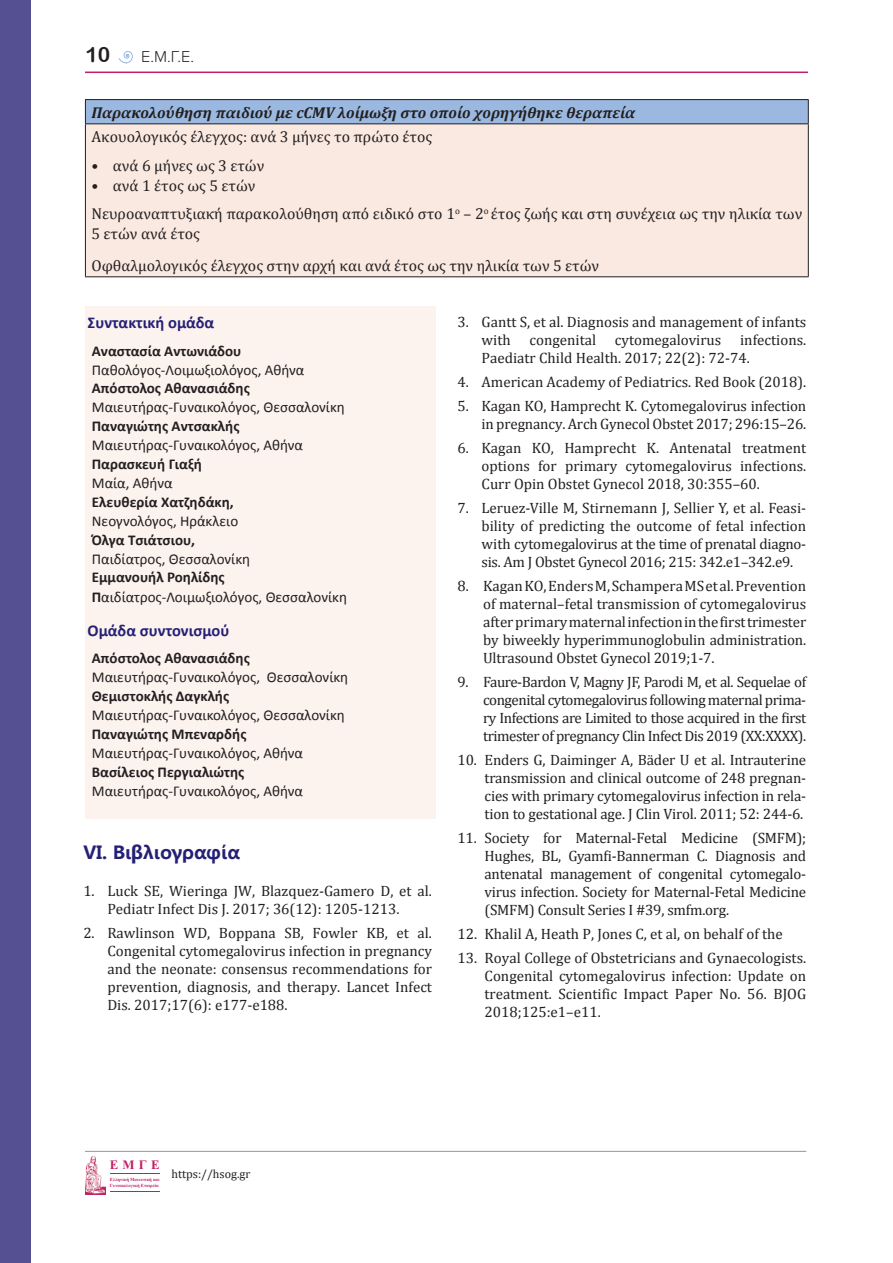
<style>
.page{position:relative;width:893px;height:1263px;background:#fff}
.page>*{position:absolute;margin:0;border:0;box-sizing:border-box;transform-origin:0 0}
.t1{font:21px "Arial Rounded MT Bold";color:#231f20}
.Μεγαλοι_Τίτλοι{font:700 18px "Microsoft Ya Hei UI";color:#242076}
.Βασικό{font:700 16.5px "Calibri";color:#242076}
.t2{font:300 16.5px "Proxima Soft";color:#231f20}
.t3{font:15.75px/19.8px "Cambria";color:#231f20}
.t4{font:italic 700 15.75px "Cambria";color:#231f20}
.t5{font:15px/18px "Cambria";color:#231f20;text-align:justify}
.Βασικό-2{font:15px "Calibri";color:#231f20}
.Βασικό-3{font:700 15px "Calibri";color:#231f20}
.t6{font:700 12.9px "Times New Roman";color:#c11e66}
.t7{font:12px "Cambria";color:#231f20}
.t8{font:700 4.65px/5.6px "Times New Roman";color:#c11e66}
.s1{font-weight:700}
</style>
<div class="page">
<hr style="left:85px;top:72px;width:723px;height:1px;background:#c11e66">
<svg style="left:118px;top:51px;width:15px;height:13px"></svg>
<div style="left:0;top:0;width:31px;height:1263px;background:#545091"></div>
<hr style="left:85px;top:1151px;width:721px;height:1px;background:#939598">
<img style="left:85px;top:1157px;width:21px;height:38px">
<hr style="left:110px;top:1173px;width:50px;height:1px;background:#c11e66">
<hr style="left:110px;top:1191px;width:50px;height:1px;background:#c11e66">
<div style="left:85px;top:307px;width:351px;height:512px;background:#fcf2ee"></div>
<div style="left:85px;top:100px;width:723px;height:24px;background:#9ab8e0"></div>
<div style="left:85px;top:124px;width:723px;height:153px;background:#fae9e1"></div>
<hr style="left:85px;top:99px;width:724px;height:1px;background:#231f20">
<svg style="left:85px;top:100px;width:1px;height:23px"></svg>
<svg style="left:808px;top:100px;width:1px;height:23px"></svg>
<hr style="left:85px;top:123px;width:724px;height:1px;background:#231f20">
<hr style="left:85px;top:124px;width:1px;height:152px;background:#231f20">
<hr style="left:808px;top:124px;width:1px;height:152px;background:#231f20">
<hr style="left:85px;top:276px;width:724px;height:1px;background:#231f20">
<h1 class="t1" style="left:85px;top:42px;width:26px">10</h1>
<p class="t2" style="left:141px;top:44px;width:54px">Ε.Μ.Γ.Ε.</p>
<p class="t4" style="left:91px;top:103px;width:545px">Παρακολούθηση παιδιού με cCMV λοίμωξη στο οποίο χορηγήθηκε θεραπεία</p>
<p class="t3" style="left:91px;top:127px;width:342px">Ακουολογικός έλεγχος: ανά 3 μήνες το πρώτο έτος</p>
<p class="t3" style="left:91px;top:156px;width:174px">• ανά 6 μήνες ως 3 ετών</p>
<p class="t3" style="left:91px;top:175px;width:166px">• ανά 1 έτος ως 5 ετών</p>
<p class="t3" style="left:91px;top:204px;width:712px">Νευροαναπτυξιακή παρακολούθηση από ειδικό στο 1<sup>ο</sup> – 2<sup>ο</sup> έτος ζωής και στη συνέχεια ως την ηλικία των<br>5 ετών ανά έτος</p>
<p class="t3" style="left:91px;top:255px;width:509px">Οφθαλμολογικός έλεγχος στην αρχή και ανά έτος ως την ηλικία των 5 ετών</p>
<p class="Βασικό" style="left:88px;top:312px;width:128px">Συντακτική ομάδα</p>
<p class="Βασικό-3" style="left:92px;top:341px;width:151px">Αναστασία Αντωνιάδου</p>
<p class="Βασικό-2" style="left:92px;top:360px;width:214px">Παθολόγος-Λοιμωξιολόγος, Αθήνα</p>
<p class="Βασικό-3" style="left:92px;top:379px;width:159px">Απόστολος Αθανασιάδης</p>
<p class="Βασικό-2" style="left:92px;top:398px;width:255px">Μαιευτήρας-Γυναικολόγος, Θεσσαλονίκη</p>
<p class="Βασικό-3" style="left:92px;top:417px;width:149px">Παναγιώτης Αντσακλής</p>
<p class="Βασικό-2" style="left:92px;top:436px;width:213px">Μαιευτήρας-Γυναικολόγος, Αθήνα</p>
<p class="Βασικό-3" style="left:92px;top:454px;width:112px">Παρασκευή Γιαξή</p>
<p class="Βασικό-2" style="left:92px;top:473px;width:82px">Μαία, Αθήνα</p>
<p class="Βασικό-3" style="left:92px;top:492px;width:143px">Ελευθερία Χατζηδάκη,</p>
<p class="Βασικό-2" style="left:92px;top:511px;width:148px">Νεογνολόγος, Ηράκλειο</p>
<p class="Βασικό-3" style="left:92px;top:530px;width:105px">Όλγα Τσιάτσιου,</p>
<p class="Βασικό-2" style="left:92px;top:549px;width:160px">Παιδίατρος, Θεσσαλονίκη</p>
<p class="Βασικό-3" style="left:92px;top:568px;width:134px">Εμμανουήλ Ροηλίδης</p>
<p class="Βασικό-2" style="left:92px;top:588px;width:257px"><span class="s1">Π</span>αιδίατρος-Λοιμωξιολόγος, Θεσσαλονίκη</p>
<p class="Βασικό" style="left:88px;top:619px;width:143px">Ομάδα συντονισμού</p>
<p class="Βασικό-3" style="left:92px;top:649px;width:159px">Απόστολος Αθανασιάδης</p>
<p class="Βασικό-2" style="left:92px;top:668px;width:258px">Μαιευτήρας-Γυναικολόγος, Θεσσαλονίκη</p>
<p class="Βασικό-3" style="left:92px;top:687px;width:139px">Θεμιστοκλής Δαγκλής</p>
<p class="Βασικό-2" style="left:92px;top:706px;width:255px">Μαιευτήρας-Γυναικολόγος, Θεσσαλονίκη</p>
<p class="Βασικό-3" style="left:92px;top:724px;width:156px">Παναγιώτης Μπεναρδής</p>
<p class="Βασικό-2" style="left:92px;top:743px;width:213px">Μαιευτήρας-Γυναικολόγος, Αθήνα</p>
<p class="Βασικό-3" style="left:92px;top:762px;width:154px">Βασίλειος Περγιαλιώτης</p>
<p class="Βασικό-2" style="left:92px;top:781px;width:213px">Μαιευτήρας-Γυναικολόγος, Αθήνα</p>
<p class="Μεγαλοι_Τίτλοι" style="left:83px;top:840px;width:158px">VI. Βιβλιογραφία</p>
<p class="t5" style="left:83px;top:882px;width:350px;text-align:center">1. Luck SE, Wieringa JW, Blazquez-Gamero D, et al.<br>Pediatr Infect Dis J. 2017; 36(12): 1205-1213.</p>
<p class="t5" style="left:107px;top:924px;width:326px;text-indent:-24px">2. Rawlinson WD, Boppana SB, Fowler KB, et al.<br>Congenital cytomegalovirus infection in pregnancy and the neonate: consensus recommendations for prevention, diagnosis, and therapy. Lancet Infect Dis. 2017;17(6): e177-e188.</p>
<p class="t5" style="left:482px;top:313px;width:326px;text-indent:-24px">3. Gantt S, et al. Diagnosis and management of infants with</p>
<p class="t5" style="left:482px;top:331px;width:326px;text-indent:259px">infections.<br>Paediatr Child Health. 2017; 22(2): 72-74.</p>
<p class="t5" style="left:458px;top:373px;width:350px">4. American Academy of Pediatrics. Red Book (2018).</p>
<p class="t5" style="left:458px;top:397px;width:350px;text-align:right">5. Kagan KO, Hamprecht K. Cytomegalovirus infection in pregnancy. Arch Gynecol Obstet 2017; 296:15–26.</p>
<p class="t5" style="left:482px;top:439px;width:326px;text-indent:-24px">6. Kagan KO, Hamprecht K. Antenatal treatment options for primary cytomegalovirus infections.<br>Curr Opin Obstet Gynecol 2018, 30:355–60.</p>
<p class="t5" style="left:482px;top:499px;width:326px;text-indent:-24px">7. Leruez-Ville M, Stirnemann J, Sellier Y, et al. Feasi&shy;bility of predicting the outcome of fetal infection with cytomegalovirus at the time of prenatal diagno&shy;sis. Am J Obstet Gynecol 2016; 215: 342.e1–342.e9.</p>
<p class="t5" style="left:483px;top:577px;width:325px;text-indent:-26px">8. Kagan KO, Enders M, Schampera MS et al. Prevention of maternal–fetal transmission of cytomegalovirus after primary maternal infection in the first trimester by biweekly hyperimmunoglobulin administration.<br>Ultrasound Obstet Gynecol 2019;1-7.</p>
<p class="t5" style="left:483px;top:673px;width:325px;text-indent:-26px">9. Faure-Bardon V, Magny JF, Parodi M, et al. Sequelae of congenital cytomegalovirus following maternal prima&shy;ry Infections are Limited to those acquired in the first trimester of pregnancy Clin Infect Dis 2019 (XX:XXXX).</p>
<p class="t5" style="left:485px;top:751px;width:323px;text-indent:-27px">10. Enders G, Daiminger A, Bäder U et al. Intrauterine transmission and clinical outcome of 248 pregnan&shy;cies with primary cytomegalovirus infection in rela&shy;tion to gestational age. J Clin Virol. 2011; 52: 244-6.</p>
<p class="t5" style="left:485px;top:829px;width:323px;text-indent:-27px">11. Society for Maternal-Fetal Medicine (SMFM); Hughes, BL, Gyamfi-Bannerman C. Diagnosis and antenatal management of congenital cytomegalo&shy;virus infection. Society for Maternal-Fetal Medicine (SMFM) Consult Series I #39, smfm.org.</p>
<p class="t5" style="left:458px;top:925px;width:327px">12. Khalil A, Heath P, Jones C, et al, on behalf of the</p>
<p class="t5" style="left:485px;top:949px;width:323px;text-indent:-27px">13. Royal College of Obstetricians and Gynaecologists.<br>Congenital cytomegalovirus infection: Update on treatment. Scientific Impact Paper No. 56. BJOG 2018;125:e1–e11.</p>
<p class="t5" style="left:529px;top:331px;width:68px">congenital</p>
<p class="t5" style="left:615px;top:331px;width:108px">cytomegalovirus</p>
<p class="t6" style="left:110px;top:1156px;width:51px">ΕΜΓΕ</p>
<p class="t8" style="left:110px;top:1177px;width:51px">Ελληνική Μαιευτική και<br>Γυναικολογική Εταιρεία</p>
<p class="t7" style="left:171px;top:1167px;width:80px">https://hsog.gr</p>
</div>
